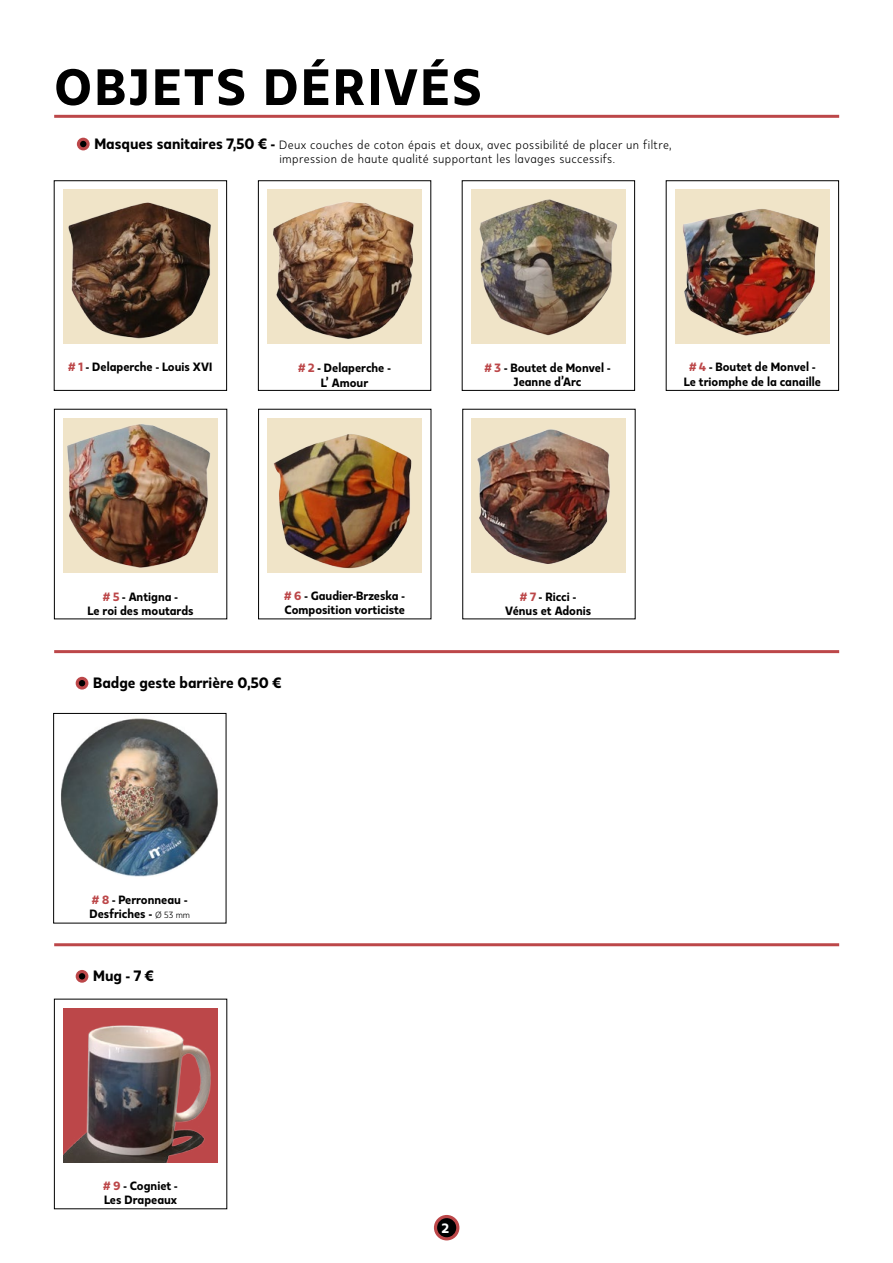
<style>
.page{position:relative;width:893px;height:1263px;background:#fff}
.page>*{position:absolute;margin:0;border:0;box-sizing:border-box;transform-origin:0 0}
.t1{font:800 51px "Kappa Display";letter-spacing:.055em;color:#000}
.t2{font:800 15px "Kappa Display";color:#000}
.t3{font:800 13.5px "Kappa Display";color:#fff}
.t4{font:800 12px/14.4px "Kappa Display";color:#000;text-align:center}
.t5{font:12px/14.4px "Kappa Display";letter-spacing:.03em;color:#000}
.s1{font-weight:800;font-size:15px}
.s2{color:#bc4749}
.s3{font-weight:400;font-size:9px}
</style>
<div class="page">
<hr style="left:54px;top:115px;width:785px;height:3px;background:#bc4749">
<div style="left:462px;top:181px;width:173px;height:210px;border:1px solid #000"></div>
<div style="left:471px;top:190px;width:155px;height:154px;background:#f0e4c8"></div>
<div style="left:666px;top:181px;width:173px;height:210px;border:1px solid #000"></div>
<div style="left:675px;top:190px;width:155px;height:154px;background:#f0e4c8"></div>
<div style="left:267px;top:418px;width:155px;height:155px;background:#f0e4c8"></div>
<div style="left:54px;top:181px;width:173px;height:210px;border:1px solid #000"></div>
<div style="left:63px;top:190px;width:155px;height:154px;background:#f0e4c8"></div>
<div style="left:258px;top:181px;width:173px;height:210px;border:1px solid #000"></div>
<div style="left:267px;top:190px;width:155px;height:154px;background:#f0e4c8"></div>
<div style="left:434px;top:1215px;width:25px;height:25px;background:#bc4749;border-radius:50%"></div>
<div style="left:437px;top:1218px;width:19px;height:19px;background:#000;border-radius:50%"></div>
<div style="left:53px;top:713px;width:173px;height:210px;border:1px solid #000"></div>
<img style="left:61px;top:718px;width:157px;height:159px">
<svg style="left:77px;top:138px;width:13px;height:12px"></svg>
<svg style="left:80px;top:141px;width:6px;height:6px"></svg>
<hr style="left:54px;top:650px;width:785px;height:3px;background:#bc4749">
<div style="left:76px;top:677px;width:12px;height:12px;background:#bc4749;border-radius:50%"></div>
<svg style="left:79px;top:680px;width:6px;height:6px"></svg>
<hr style="left:54px;top:943px;width:785px;height:3px;background:#bc4749">
<svg style="left:76px;top:970px;width:12px;height:13px"></svg>
<svg style="left:79px;top:973px;width:6px;height:6px"></svg>
<img style="left:63px;top:1011px;width:155px;height:152px">
<img style="left:68px;top:202px;width:143px;height:137px">
<img style="left:273px;top:201px;width:141px;height:138px">
<img style="left:479px;top:199px;width:138px;height:137px">
<img style="left:683px;top:209px;width:136px;height:127px">
<img style="left:63px;top:418px;width:154px;height:153px">
<img style="left:273px;top:434px;width:139px;height:135px">
<img style="left:471px;top:418px;width:155px;height:155px">
<h1 class="t1" style="left:54px;top:54px;width:429px">objets dérivés</h1>
<p class="t5" style="left:279px;top:137px;width:394px;text-indent:-185px"><span class="s1">Masques sanitaires 7,50 € -</span> Deux couches de coton épais et doux, avec possibilité de placer un filtre, impression de haute qualité supportant les lavages successifs.</p>
<p class="t4" style="left:69px;top:360px;width:139px"><span class="s2"># 1</span> - Delaperche - Louis XVI</p>
<p class="t4" style="left:298px;top:361px;width:94px"><span class="s2"># 2</span> - Delaperche -<br>L’ Amour</p>
<p class="t4" style="left:485px;top:360px;width:127px"><span class="s2"># 3</span> - Boutet de Monvel -<br>Jeanne d’Arc</p>
<p class="t4" style="left:684px;top:360px;width:138px"><span class="s2"># 4</span> - Boutet de Monvel -<br>Le triomphe de la canaille</p>
<p class="t4" style="left:88px;top:589px;width:108px"><span class="s2"># 5</span> - Antigna -<br>Le roi des moutards</p>
<p class="t4" style="left:284px;top:588px;width:122px;text-align:left"><span class="s2"># 6</span> - Gaudier-Brzeska -<br>Composition vorticiste</p>
<p class="t4" style="left:505px;top:589px;width:88px"><span class="s2"># 7</span> - Ricci -<br>Vénus et Adonis</p>
<p class="t2" style="left:93px;top:673px;width:190px">Badge geste barrière 0,50 €</p>
<p class="t4" style="left:89px;top:892px;width:102px;text-align:left"><span class="s2"># 8</span> - Perronneau -<br>Desfriches - <span class="s3">Ø 53 mm</span></p>
<p class="t2" style="left:93px;top:966px;width:62px">Mug - 7 €</p>
<p class="t4" style="left:104px;top:1178px;width:76px;text-align:left"><span class="s2"># 9</span> - Cogniet -<br>Les Drapeaux</p>
<p class="t3" style="left:442px;top:1220px;width:9px">2</p>
</div>
